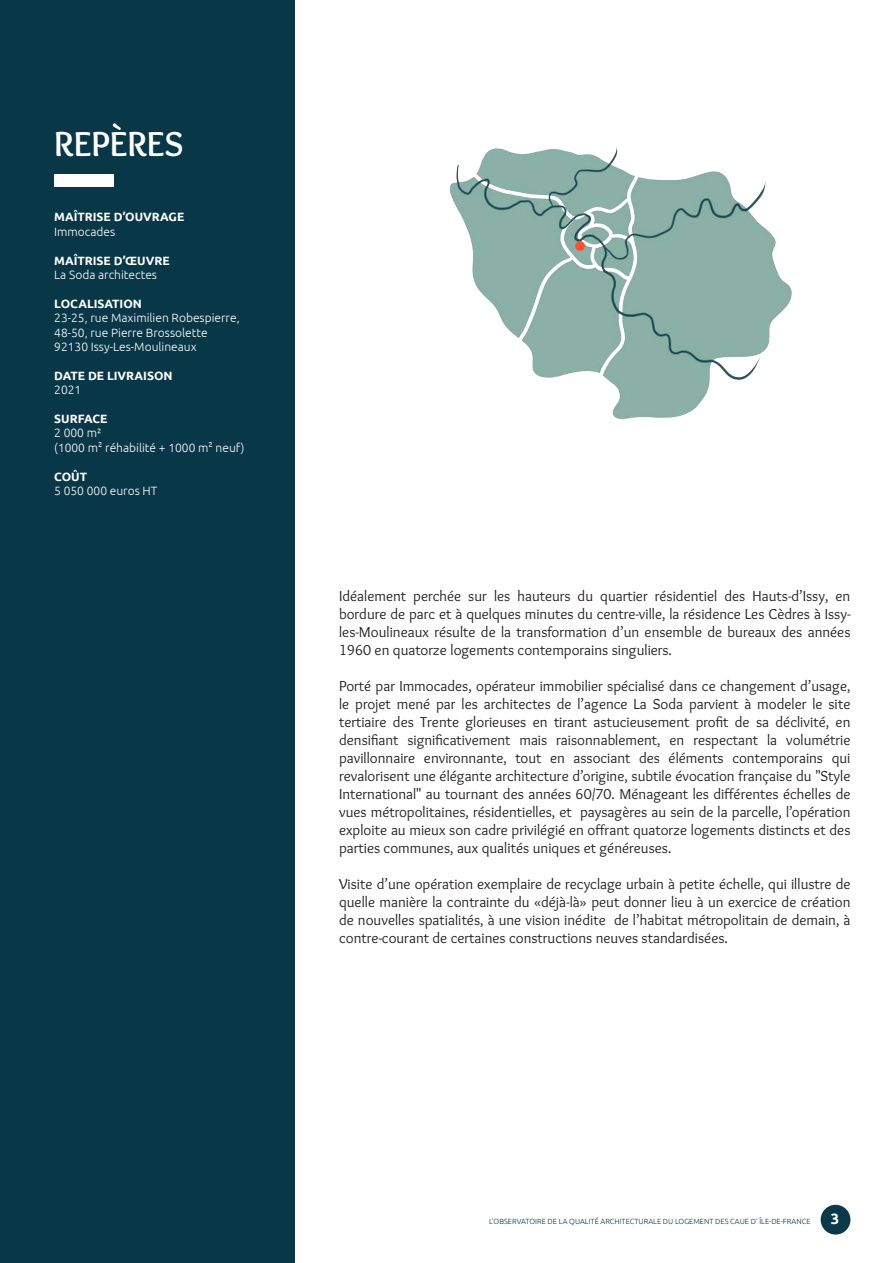
<style>
.page{position:relative;width:893px;height:1263px;background:#fff}
.page>*{position:absolute;margin:0;border:0;box-sizing:border-box;transform-origin:0 0}
.Titre_partie_-_blanc{font:700 36px "Overlock";color:#fff}
.Texte_classique{font:15px/18px "Overlock";color:#231f20;text-align:justify}
.Questions{font:700 15px "Ubuntu";color:#fff}
.Texte-infos-noir{font:300 12px "Ubuntu";color:#fff}
.Titre-infos-blanc{font:700 12px "Ubuntu";color:#fff}
.Texte-infos-blanc{font:300 12px "Ubuntu";color:#fff}
.Pagination-texte{font:300 7.5px "Ubuntu";color:#083848}
</style>
<div class="page">
<div style="left:821px;top:1205px;width:29px;height:29px;background:#0a3949;border-radius:50%"></div>
<div style="left:0;top:0;width:295px;height:1263px;background:#083848"></div>
<img style="left:449px;top:147px;width:343px;height:272px">
<div style="left:575px;top:241px;width:10px;height:10px;background:#fe4e2b;border-radius:50%"></div>
<div style="left:54px;top:174px;width:60px;height:13px;background:#fff"></div>
<p class="Titre_partie_-_blanc" style="left:54px;top:123px;width:131px">REPÈRES</p>
<p class="Titre-infos-blanc" style="left:54px;top:210px;width:131px">MAÎTRISE D’OUVRAGE</p>
<p class="Texte-infos-blanc" style="left:54px;top:224px;width:63px">Immocades</p>
<p class="Titre-infos-blanc" style="left:54px;top:253px;width:117px">MAÎTRISE D’ŒUVRE</p>
<p class="Texte-infos-blanc" style="left:54px;top:267px;width:104px">La Soda architectes</p>
<p class="Titre-infos-blanc" style="left:54px;top:296px;width:89px">LOCALISATION</p>
<p class="Texte-infos-noir" style="left:54px;top:311px;width:187px">23-25, rue Maximilien Robespierre,</p>
<p class="Texte-infos-noir" style="left:54px;top:325px;width:155px">48-50, rue Pierre Brossolette</p>
<p class="Texte-infos-noir" style="left:54px;top:339px;width:144px">92130 Issy-Les-Moulineaux</p>
<p class="Titre-infos-blanc" style="left:54px;top:368px;width:120px">DATE DE LIVRAISON</p>
<p class="Texte-infos-noir" style="left:54px;top:383px;width:29px">2021</p>
<p class="Titre-infos-blanc" style="left:54px;top:411px;width:55px">SURFACE</p>
<p class="Texte-infos-noir" style="left:54px;top:426px;width:49px">2 000 m²</p>
<p class="Texte-infos-noir" style="left:54px;top:440px;width:192px">(1000 m2 réhabilité + 1000 m2 neuf)</p>
<p class="Titre-infos-blanc" style="left:54px;top:469px;width:34px">COÛT</p>
<p class="Texte-infos-noir" style="left:54px;top:483px;width:105px">5 050 000 euros HT</p>
<p class="Texte_classique" style="left:339px;top:587px;width:513px">Idéalement perchée sur les hauteurs du quartier résidentiel des Hauts-d’Issy, en bordure de parc et à quelques minutes du centre-ville, la résidence Les Cèdres à Issy&shy;les-Moulineaux résulte de la transformation d’un ensemble de bureaux des années 1960 en quatorze logements contemporains singuliers.</p>
<p class="Texte_classique" style="left:339px;top:677px;width:513px">Porté par Immocades, opérateur immobilier spécialisé dans ce changement d’usage, le projet mené par les architectes de l’agence La Soda parvient à modeler le site tertiaire des Trente glorieuses en tirant astucieusement profit de sa déclivité, en densifiant significativement mais raisonnablement, en respectant la volumétrie pavillonnaire environnante, tout en associant des éléments contemporains qui revalorisent une élégante architecture d’origine, subtile évocation française du "Style International" au tournant des années 60/70. Ménageant les différentes échelles de vues métropolitaines, résidentielles, et paysagères au sein de la parcelle, l’opération exploite au mieux son cadre privilégié en offrant quatorze logements distincts et des parties communes, aux qualités uniques et généreuses.</p>
<p class="Texte_classique" style="left:339px;top:875px;width:513px">Visite d’une opération exemplaire de recyclage urbain à petite échelle, qui illustre de quelle manière la contrainte du «déjà-là» peut donner lieu à un exercice de création de nouvelles spatialités, à une vision inédite de l’habitat métropolitain de demain, à contre-courant de certaines constructions neuves standardisées.</p>
<p class="Pagination-texte" style="left:489px;top:1217px;width:323px">L’OBSERVATOIRE DE LA QUALITÉ ARCHITECTURALE DU LOGEMENT DES CAUE D’ ÎLE-DE-FRANCE</p>
<p class="Questions" style="left:831px;top:1210px;width:10px">3</p>
</div>
